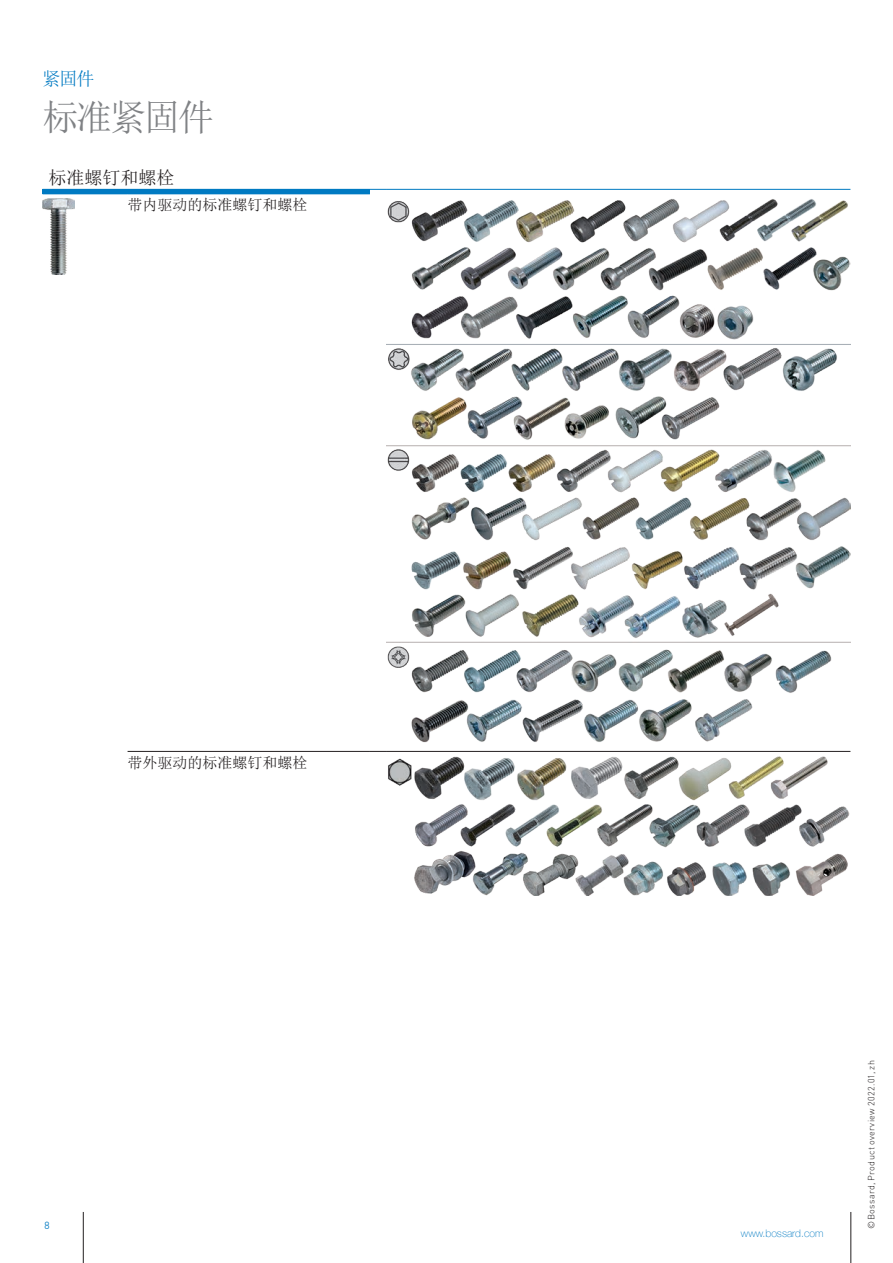
<style>
.page{position:relative;width:893px;height:1263px;background:#fff}
.page>*{position:absolute;margin:0;border:0;box-sizing:border-box;transform-origin:0 0}
.t1{font:36px "N Sim Sun";letter-spacing:-.06em;color:#808285}
.t2{font:18px "Sim Sun";color:#231f20}
.t3{font:18px "Sim Sun";color:#007ac2}
.t4{font:15px "Sim Sun";color:#231f20}
.t5{font:100 10.5px "Helvetica Neue LT Com";color:#007ac2}
.t6{font:300 10.5px "PFDIN Text Pro";color:#007ac2}
.t7{font:300 9px "DINOT";letter-spacing:.035em;color:#231f20}
</style>
<div class="page">
<hr style="left:850px;top:1212px;width:1px;height:51px;background:#231f20">
<hr style="left:83px;top:1212px;width:1px;height:51px;background:#231f20">
<div style="left:43px;top:189px;width:327px;height:5px;background:#007ac2"></div>
<svg style="left:370px;top:189px;width:17px;height:1px"></svg>
<hr style="left:387px;top:189px;width:463px;height:1px;background:#007ac2">
<hr style="left:43px;top:194px;width:85px;height:1px;background:#007ac2">
<hr style="left:128px;top:194px;width:242px;height:1px;background:#007ac2">
<hr style="left:128px;top:751px;width:242px;height:1px;background:#231f20">
<svg style="left:370px;top:751px;width:17px;height:1px"></svg>
<hr style="left:387px;top:751px;width:463px;height:1px;background:#231f20">
<img style="left:43px;top:198px;width:31px;height:77px">
<img style="left:387px;top:199px;width:463px;height:544px">
<img style="left:388px;top:756px;width:462px;height:140px">
<h2 class="t3" style="left:43px;top:69px;width:54px">紧固件</h2>
<h1 class="t1" style="left:43px;top:99px;width:173px">标准紧固件</h1>
<h2 class="t2" style="left:49px;top:168px;width:128px">标准螺钉和螺栓</h2>
<h3 class="t4" style="left:128px;top:197px;width:181px">带内驱动的标准螺钉和螺栓</h3>
<h3 class="t4" style="left:128px;top:755px;width:181px">带外驱动的标准螺钉和螺栓</h3>
<p class="t6" style="left:45px;top:1219px;width:7px">8</p>
<p class="t5" style="left:741px;top:1227px;width:84px">www.bossard.com</p>
<p class="t7" style="left:865px;top:1228px;width:170px;rotate:-90deg">©Bossard, Product overview 2022.01, zh</p>
</div>
